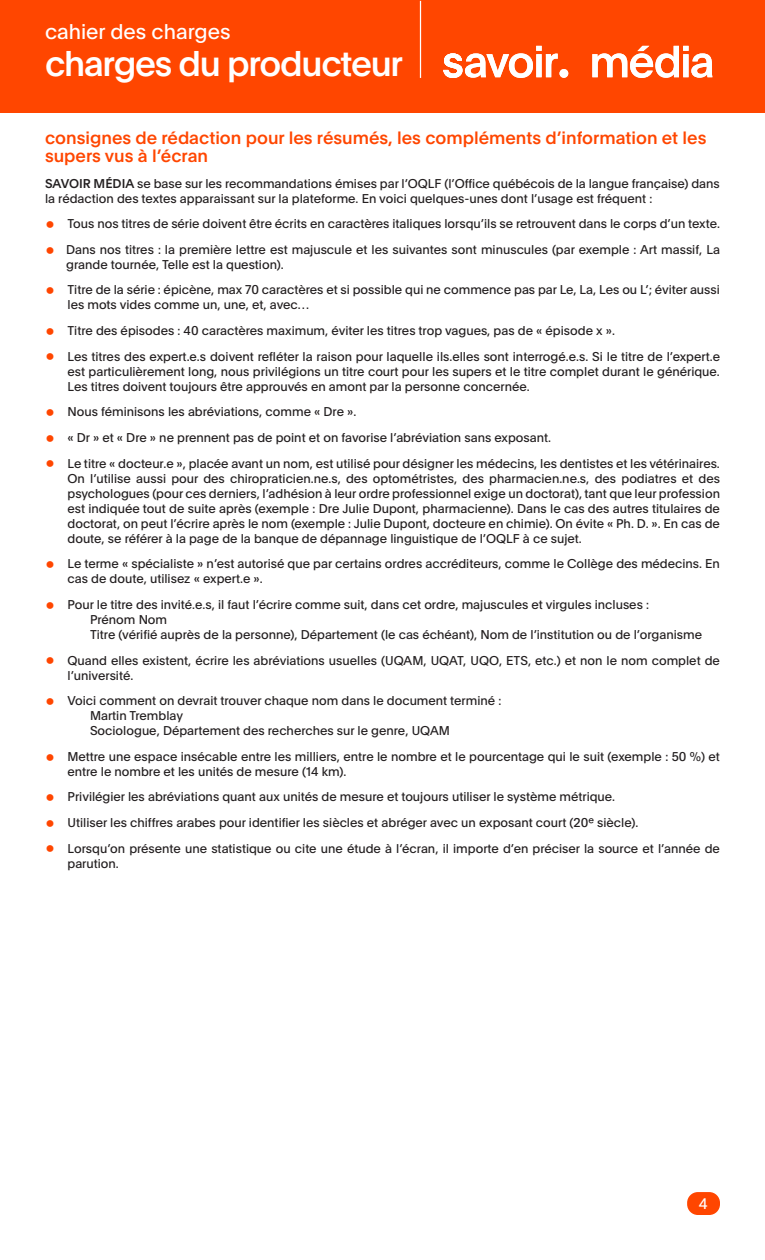
<style>
.page{position:relative;width:765px;height:1260px;background:#fff}
.page>*{position:absolute;margin:0;border:0;box-sizing:border-box;transform-origin:0 0}
.t1{font:500 35px "Plain";letter-spacing:-.035em;color:#fff}
.t2{font:20.88px "Plain";color:#fff}
.t3{font:500 17.5px/17.5px "Plain";color:#ff4600}
.t4{font:15px "Plain";color:#fff}
.t5{font:12.5px/15px "Plain";color:#231f20}
.s1{font-weight:500}
.s2{font-size:22.5px;color:#ff4600}
</style>
<div class="page">
<div style="left:0;top:0;width:765px;height:113px;background:#ff4600"></div>
<hr style="left:420px;top:1px;width:1px;height:77px;background:#fff">
<svg style="left:443px;top:46px;width:115px;height:32px"></svg>
<svg style="left:592px;top:46px;width:120px;height:32px"></svg>
<div style="left:560px;top:69px;width:8px;height:9px;background:#fff;border-radius:50%"></div>
<div style="left:687px;top:1192px;width:33px;height:23px;background:#ff4600;border-radius:11px"></div>
<p class="t2" style="left:45px;top:16px;width:187px">cahier des charges</p>
<p class="t1" style="left:45px;top:38px;width:360px">charges du producteur</p>
<p class="t3" style="left:45px;top:129px;width:663px">consignes de rédaction pour les résumés, les compléments d’information et les supers vus à l’écran</p>
<p class="t5" style="left:45px;top:175px;width:676px"><span class="s1">SAVOIR MÉDIA</span> se base sur les recommandations émises par l’OQLF (l’Office québécois de la langue française) dans la rédaction des textes apparaissant sur la plateforme. En voici quelques-unes dont l’usage est fréquent :</p>
<p class="t5" style="left:45px;top:216px;width:677px"><span class="s2">•</span> Tous nos titres de série doivent être écrits en caractères italiques lorsqu’ils se retrouvent dans le corps d’un texte.</p>
<p class="t5" style="left:66px;top:241px;width:655px;text-indent:-21px"><span class="s2">•</span> Dans nos titres : la première lettre est majuscule et les suivantes sont minuscules (par exemple : Art massif, La grande tournée, Telle est la question).</p>
<p class="t5" style="left:68px;top:282px;width:654px;text-indent:-22px"><span class="s2">•</span> Titre de la série : épicène, max 70 caractères et si possible qui ne commence pas par Le, La, Les ou L’; éviter aussi les mots vides comme un, une, et, avec…</p>
<p class="t5" style="left:45px;top:323px;width:571px"><span class="s2">•</span> Titre des épisodes : 40 caractères maximum, éviter les titres trop vagues, pas de « épisode x ».</p>
<p class="t5" style="left:68px;top:348px;width:654px;text-align:justify;text-indent:-22px"><span class="s2">•</span> Les titres des expert.e.s doivent refléter la raison pour laquelle ils.elles sont interrogé.e.s. Si le titre de l’expert.e est particulièrement long, nous privilégions un titre court pour les supers et le titre complet durant le générique.<br>Les titres doivent toujours être approuvés en amont par la personne concernée.</p>
<p class="t5" style="left:45px;top:404px;width:313px"><span class="s2">•</span> Nous féminisons les abréviations, comme « Dre ».</p>
<p class="t5" style="left:45px;top:429px;width:508px"><span class="s2">•</span> « Dr » et « Dre » ne prennent pas de point et on favorise l’abréviation sans exposant.</p>
<p class="t5" style="left:68px;top:455px;width:654px;text-align:justify;text-indent:-22px"><span class="s2">•</span> Le titre « docteur.e », placée avant un nom, est utilisé pour désigner les médecins, les dentistes et les vétérinaires.<br>On l’utilise aussi pour des chiropraticien.ne.s, des optométristes, des pharmacien.ne.s, des podiatres et des psychologues (pour ces derniers, l’adhésion à leur ordre professionnel exige un doctorat), tant que leur profession est indiquée tout de suite après (exemple : Dre Julie Dupont, pharmacienne). Dans le cas des autres titulaires de doctorat, on peut l’écrire après le nom (exemple : Julie Dupont, docteure en chimie). On évite « Ph. D. ». En cas de doute, se référer à la page de la banque de dépannage linguistique de l’OQLF à ce sujet.</p>
<p class="t5" style="left:68px;top:556px;width:654px;text-indent:-22px"><span class="s2">•</span> Le terme « spécialiste » n’est autorisé que par certains ordres accréditeurs, comme le Collège des médecins. En cas de doute, utilisez « expert.e ».</p>
<p class="t5" style="left:45px;top:596px;width:606px"><span class="s2">•</span> Pour le titre des invité.e.s, il faut l’écrire comme suit, dans cet ordre, majuscules et virgules incluses :</p>
<p class="t5" style="left:90px;top:611px;width:79px">Prénom Nom</p>
<p class="t5" style="left:90px;top:626px;width:614px">Titre (vérifié auprès de la personne), Département (le cas échéant), Nom de l’institution ou de l’organisme</p>
<p class="t5" style="left:68px;top:652px;width:654px;text-indent:-22px"><span class="s2">•</span> Quand elles existent, écrire les abréviations usuelles (UQAM, UQAT, UQO, ETS, etc.) et non le nom complet de l’université.</p>
<p class="t5" style="left:45px;top:693px;width:458px"><span class="s2">•</span> Voici comment on devrait trouver chaque nom dans le document terminé :</p>
<p class="t5" style="left:90px;top:708px;width:95px">Martin Tremblay</p>
<p class="t5" style="left:90px;top:723px;width:361px">Sociologue, Département des recherches sur le genre, UQAM</p>
<p class="t5" style="left:68px;top:748px;width:654px;text-indent:-22px"><span class="s2">•</span> Mettre une espace insécable entre les milliers, entre le nombre et le pourcentage qui le suit (exemple : 50 %) et entre le nombre et les unités de mesure (14 km).</p>
<p class="t5" style="left:45px;top:789px;width:572px"><span class="s2">•</span> Privilégier les abréviations quant aux unités de mesure et toujours utiliser le système métrique.</p>
<p class="t5" style="left:45px;top:814px;width:595px"><span class="s2">•</span> Utiliser les chiffres arabes pour identifier les siècles et abréger avec un exposant court (20e siècle).</p>
<p class="t5" style="left:68px;top:840px;width:654px;text-indent:-22px"><span class="s2">•</span> Lorsqu’on présente une statistique ou cite une étude à l’écran, il importe d’en préciser la source et l’année de parution.</p>
<p class="t4" style="left:699px;top:1193px;width:10px">4</p>
</div>
